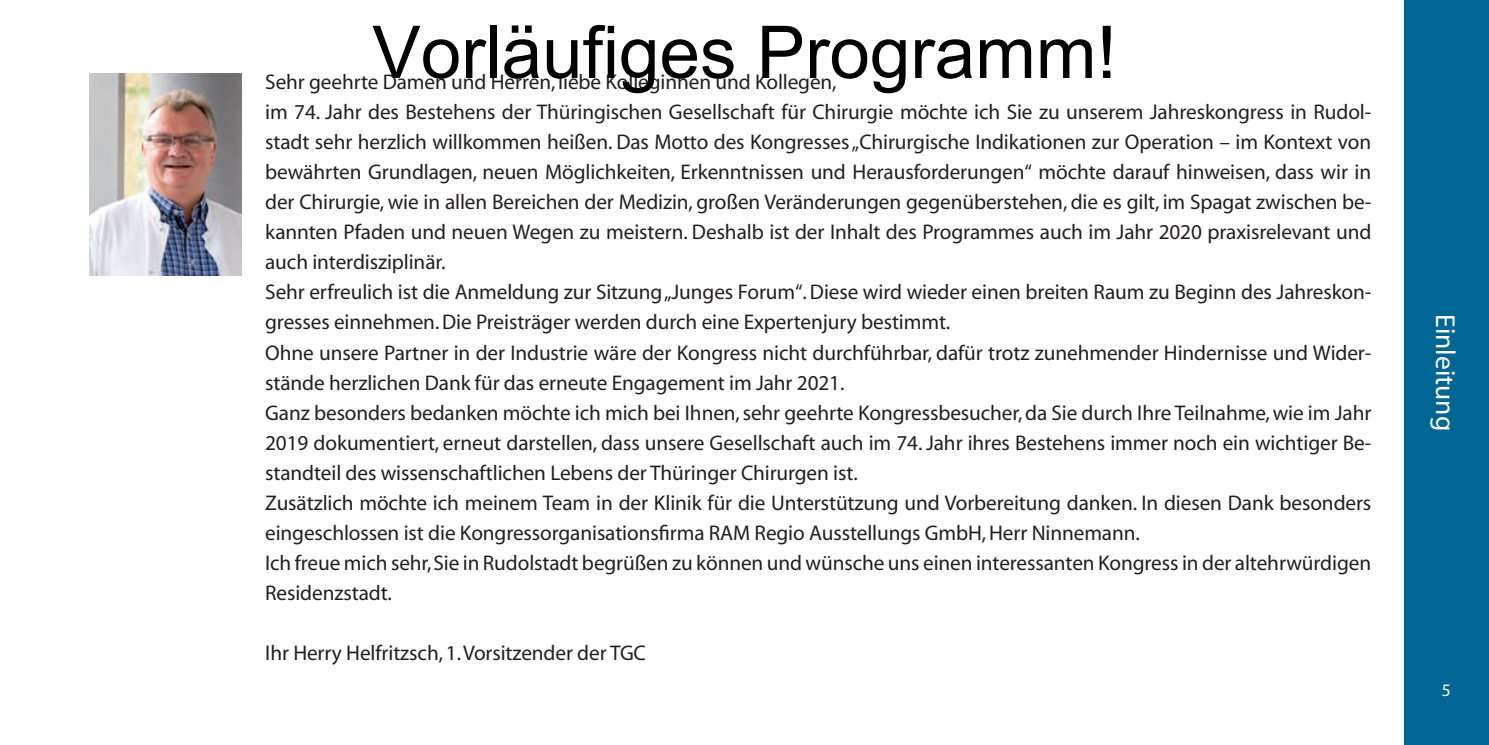
<style>
.page{position:relative;width:1489px;height:745px;background:#fff}
.page>*{position:absolute;margin:0;border:0;box-sizing:border-box;transform-origin:0 0}
.t1{font:72.75px "Arial";color:#000}
.t2{font:27.5px "Myriad";color:#fff}
.t3{font:21.25px/30px "Myriad";letter-spacing:-.005em;color:#231f20}
.t4{font:17.5px "Myriad";color:#fff}
</style>
<div class="page">
<div style="left:1403px;top:0;width:85px;height:744px;background:#016694"></div>
<img style="left:89px;top:73px;width:152px;height:202px">
<h1 class="t1" style="left:372px;top:5px;width:746px">Vorläufiges Programm!</h1>
<p class="t3" style="left:265px;top:68px;width:573px">Sehr geehrte Damen und Herren, liebe Kolleginnen und Kollegen,</p>
<p class="t3" style="left:265px;top:98px;width:1107px;text-align:justify">im 74. Jahr des Bestehens der Thüringischen Gesellschaft für Chirurgie möchte ich Sie zu unserem Jahreskongress in Rudol&shy;stadt sehr herzlich willkommen heißen. Das Motto des Kongresses „Chirurgische Indikationen zur Operation – im Kontext von bewährten Grundlagen, neuen Möglichkeiten, Erkenntnissen und Herausforderungen“ möchte darauf hinweisen, dass wir in der Chirurgie, wie in allen Bereichen der Medizin, großen Veränderungen gegenüberstehen, die es gilt, im Spagat zwischen be&shy;kannten Pfaden und neuen Wegen zu meistern. Deshalb ist der Inhalt des Programmes auch im Jahr 2020 praxisrelevant und auch interdisziplinär.</p>
<p class="t3" style="left:265px;top:278px;width:1107px">Sehr erfreulich ist die Anmeldung zur Sitzung „Junges Forum“. Diese wird wieder einen breiten Raum zu Beginn des Jahreskon&shy;gresses einnehmen. Die Preisträger werden durch eine Expertenjury bestimmt.</p>
<p class="t3" style="left:265px;top:338px;width:1107px">Ohne unsere Partner in der Industrie wäre der Kongress nicht durchführbar, dafür trotz zunehmender Hindernisse und Wider&shy;stände herzlichen Dank für das erneute Engagement im Jahr 2021.</p>
<p class="t3" style="left:265px;top:398px;width:1107px;text-align:justify">Ganz besonders bedanken möchte ich mich bei Ihnen, sehr geehrte Kongressbesucher, da Sie durch Ihre Teilnahme, wie im Jahr 2019 dokumentiert, erneut darstellen, dass unsere Gesellschaft auch im 74. Jahr ihres Bestehens immer noch ein wichtiger Be&shy;standteil des wissenschaftlichen Lebens der Thüringer Chirurgen ist.</p>
<p class="t3" style="left:265px;top:488px;width:1107px">Zusätzlich möchte ich meinem Team in der Klinik für die Unterstützung und Vorbereitung danken. In diesen Dank besonders eingeschlossen ist die Kongressorganisationsfirma RAM Regio Ausstellungs GmbH, Herr Ninnemann.</p>
<p class="t3" style="left:265px;top:548px;width:1107px">Ich freue mich sehr, Sie in Rudolstadt begrüßen zu können und wünsche uns einen interessanten Kongress in der altehrwürdigen<br>Residenzstadt.</p>
<p class="t3" style="left:265px;top:638px;width:382px">Ihr Herry Helfritzsch, 1. Vorsitzender der TGC</p>
<p class="t2" style="left:1458px;top:314px;width:118px;rotate:90deg">Einleitung</p>
<p class="t4" style="left:1441px;top:681px;width:10px">5</p>
</div>
